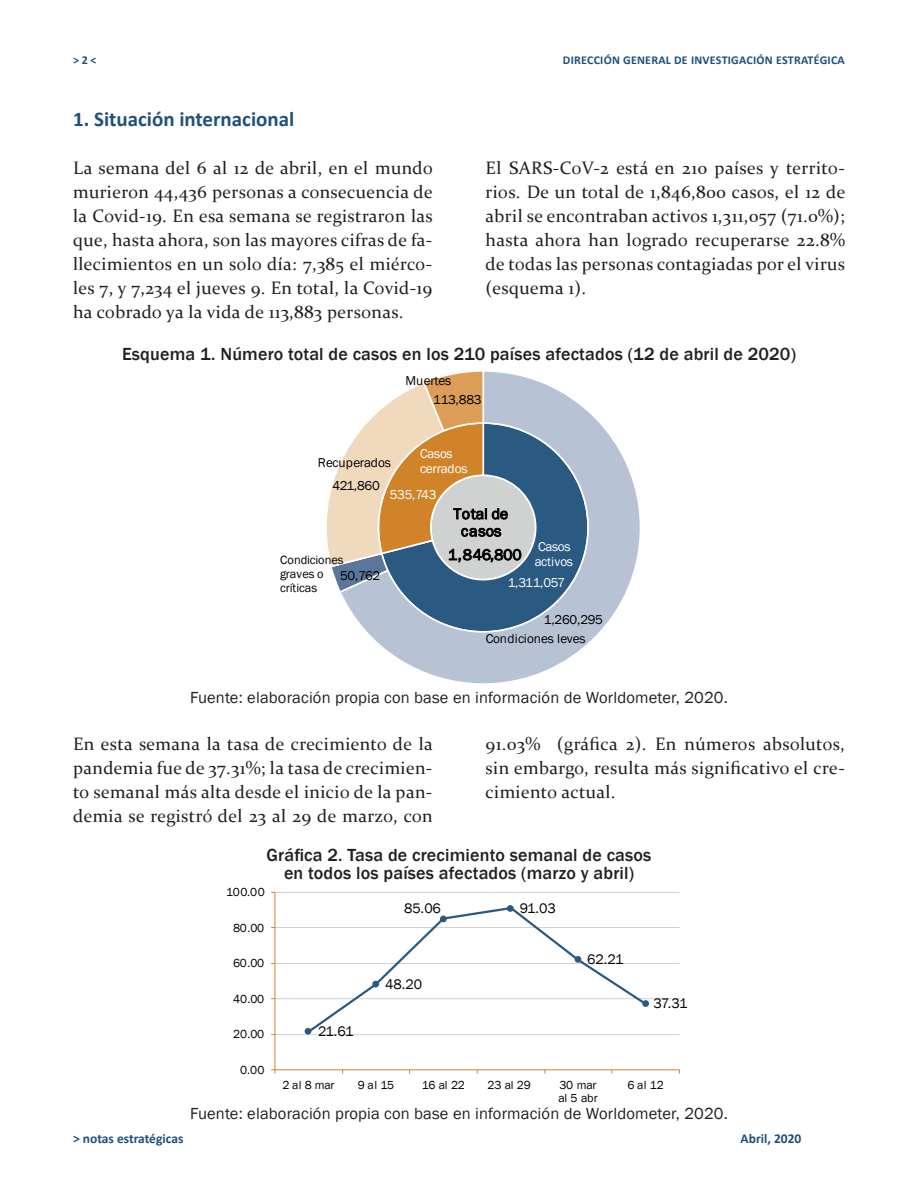
<style>
.page{position:relative;width:918px;height:1188px;background:#fff}
.page>*{position:absolute;margin:0;border:0;box-sizing:border-box;transform-origin:0 0}
.subtitulos{font:700 21px "Calibri";color:#1e507c}
.texto_general{font:18px/24px "Constantia";letter-spacing:.02em;color:#231f20;text-align:justify}
.titulo_graficas{font:500 18px "Franklin Gothic";letter-spacing:.01em;color:#231f20}
.pie_tablas{font:16.5px "Franklin Gothic";letter-spacing:.01em;color:#231f20}
.t1{font:15.6px/17.2px "Franklin Gothic";letter-spacing:.01em;color:#000001;text-align:center}
.t2{font:14.25px "Franklin Gothic";letter-spacing:-.035em;color:#000001}
.t3{font:700 13.5px "Calibri";color:#1e507c}
.t4{font:13.2px "Franklin Gothic";letter-spacing:-.02em;color:#000001}
.t5{font:13.2px/14.9px "Franklin Gothic";letter-spacing:-.025em;color:#fff}
.t6{font:12.3px/14px "Franklin Gothic";color:#000001}
.t7{font:12px/13.5px "Franklin Gothic";letter-spacing:-.025em;color:#000001}
.t8{font:700 12px "Calibri";letter-spacing:.02em;color:#1e507c}
</style>
<div class="page">
<svg style="left:367px;top:412px;width:273px;height:272px"></svg>
<svg style="left:326px;top:371px;width:262px;height:261px;background:#a9a9a8"></svg>
<hr style="left:275px;top:892px;width:404px;height:1px;background:#d0d1d1">
<hr style="left:275px;top:927px;width:404px;height:1px;background:#d0d1d1">
<hr style="left:275px;top:963px;width:404px;height:1px;background:#d0d1d1">
<hr style="left:275px;top:998px;width:404px;height:1px;background:#d0d1d1">
<hr style="left:275px;top:1034px;width:404px;height:1px;background:#d0d1d1">
<hr style="left:275px;top:892px;width:1px;height:178px;background:#d18329">
<hr style="left:275px;top:1069px;width:404px;height:1px;background:#d18329">
<svg style="left:271px;top:1069px;width:5px;height:5px"></svg>
<svg style="left:307px;top:906px;width:342px;height:128px"></svg>
<div style="left:305px;top:1028px;width:6px;height:7px;background:#2a5982;border-radius:50%"></div>
<div style="left:372px;top:981px;width:7px;height:6px;background:#2a5982;border-radius:50%"></div>
<div style="left:440px;top:916px;width:7px;height:6px;background:#2a5982;border-radius:50%"></div>
<div style="left:507px;top:905px;width:7px;height:7px;background:#2a5982;border-radius:50%"></div>
<div style="left:575px;top:956px;width:6px;height:7px;background:#2a5982;border-radius:50%"></div>
<div style="left:642px;top:1000px;width:7px;height:7px;background:#2a5982;border-radius:50%"></div>
<p class="t8" style="left:73px;top:51px;width:25px">&gt; 2 &lt;</p>
<p class="t8" style="left:563px;top:51px;width:283px">DIRECCIÓN GENERAL DE INVESTIGACIÓN ESTRATÉGICA</p>
<p class="subtitulos" style="left:73px;top:104px;width:223px">1. Situación internacional</p>
<p class="texto_general" style="left:73px;top:155px;width:361px">La semana del 6 al 12 de abril, en el mundo murieron 44,436 personas a consecuencia de la Covid-19. En esa semana se registraron las que, hasta ahora, son las mayores cifras de fa&shy;llecimientos en un solo día: 7,385 el miérco&shy;les 7, y 7,234 el jueves 9. En total, la Covid-19 ha cobrado ya la vida de 113,883 personas.</p>
<p class="texto_general" style="left:486px;top:155px;width:361px">El SARS-CoV-2 está en 210 países y territo&shy;rios. De un total de 1,846,800 casos, el 12 de abril se encontraban activos 1,311,057 (71.0%); hasta ahora han logrado recuperarse 22.8% de todas las personas contagiadas por el virus (esquema 1).</p>
<p class="titulo_graficas" style="left:122px;top:343px;width:675px">Esquema 1. Número total de casos en los 210 países afectados (12 de abril de 2020)</p>
<p class="t4" style="left:406px;top:372px;width:47px">Muertes</p>
<p class="t4" style="left:318px;top:455px;width:75px">Recuperados</p>
<p class="t4" style="left:433px;top:392px;width:50px">113,883</p>
<p class="t5" style="left:420px;top:447px;width:49px">Casos cerrados</p>
<p class="t4" style="left:332px;top:478px;width:49px">421,860</p>
<p class="t5" style="left:390px;top:487px;width:48px">535,743</p>
<p class="t6" style="left:280px;top:553px;width:65px">Condiciones graves o críticas</p>
<p class="t4" style="left:340px;top:567px;width:42px">50,762</p>
<p class="t1" style="left:454px;top:505px;width:56px">Total de casos</p>
<p class="t5" style="left:535px;top:540px;width:40px">Casos activos</p>
<p class="t1" style="left:448px;top:546px;width:75px">1,846,800</p>
<p class="t5" style="left:508px;top:575px;width:59px">1,311,057</p>
<p class="t4" style="left:544px;top:611px;width:61px">1,260,295</p>
<p class="t4" style="left:486px;top:630px;width:101px">Condiciones leves</p>
<p class="pie_tablas" style="left:190px;top:687px;width:539px">Fuente: elaboración propia con base en información de Worldometer, 2020.</p>
<p class="texto_general" style="left:73px;top:731px;width:361px">En esta semana la tasa de crecimiento de la pandemia fue de 37.31%; la tasa de crecimien&shy;to semanal más alta desde el inicio de la pan&shy;demia se registró del 23 al 29 de marzo, con</p>
<p class="texto_general" style="left:486px;top:731px;width:361px">91.03% (gráfica 2). En números absolutos, sin embargo, resulta más significativo el cre&shy;cimiento actual.</p>
<p class="titulo_graficas" style="left:267px;top:844px;width:386px">Gráfica 2. Tasa de crecimiento semanal de casos</p>
<p class="titulo_graficas" style="left:284px;top:862px;width:351px">en todos los países afectados (marzo y abril)</p>
<p class="t7" style="left:226px;top:886px;width:40px">100.00</p>
<p class="t7" style="left:233px;top:921px;width:33px">80.00</p>
<p class="t7" style="left:233px;top:957px;width:33px">60.00</p>
<p class="t7" style="left:233px;top:992px;width:33px">40.00</p>
<p class="t7" style="left:233px;top:1028px;width:33px">20.00</p>
<p class="t7" style="left:240px;top:1064px;width:26px">0.00</p>
<p class="t2" style="left:318px;top:1023px;width:37px">21.61</p>
<p class="t2" style="left:404px;top:899px;width:38px">85.06</p>
<p class="t2" style="left:520px;top:899px;width:38px">91.03</p>
<p class="t2" style="left:385px;top:975px;width:38px">48.20</p>
<p class="t2" style="left:587px;top:951px;width:38px">62.21</p>
<p class="t2" style="left:654px;top:995px;width:35px">37.31</p>
<p class="t7" style="left:282px;top:1078px;width:54px">2al 8mar</p>
<p class="t7" style="left:358px;top:1078px;width:38px">9al 15</p>
<p class="t7" style="left:422px;top:1078px;width:45px">16 al 22</p>
<p class="t7" style="left:488px;top:1078px;width:45px">23 al 29</p>
<p class="t7" style="left:559px;top:1078px;width:41px">30 mar al 5 abr</p>
<p class="t7" style="left:627px;top:1078px;width:38px">6al 12</p>
<p class="pie_tablas" style="left:190px;top:1104px;width:539px">Fuente: elaboración propia con base en información de Worldometer, 2020.</p>
<p class="t3" style="left:73px;top:1129px;width:112px">&gt; notas estratégicas</p>
<p class="t3" style="left:741px;top:1129px;width:62px">Abril, 2020</p>
</div>
